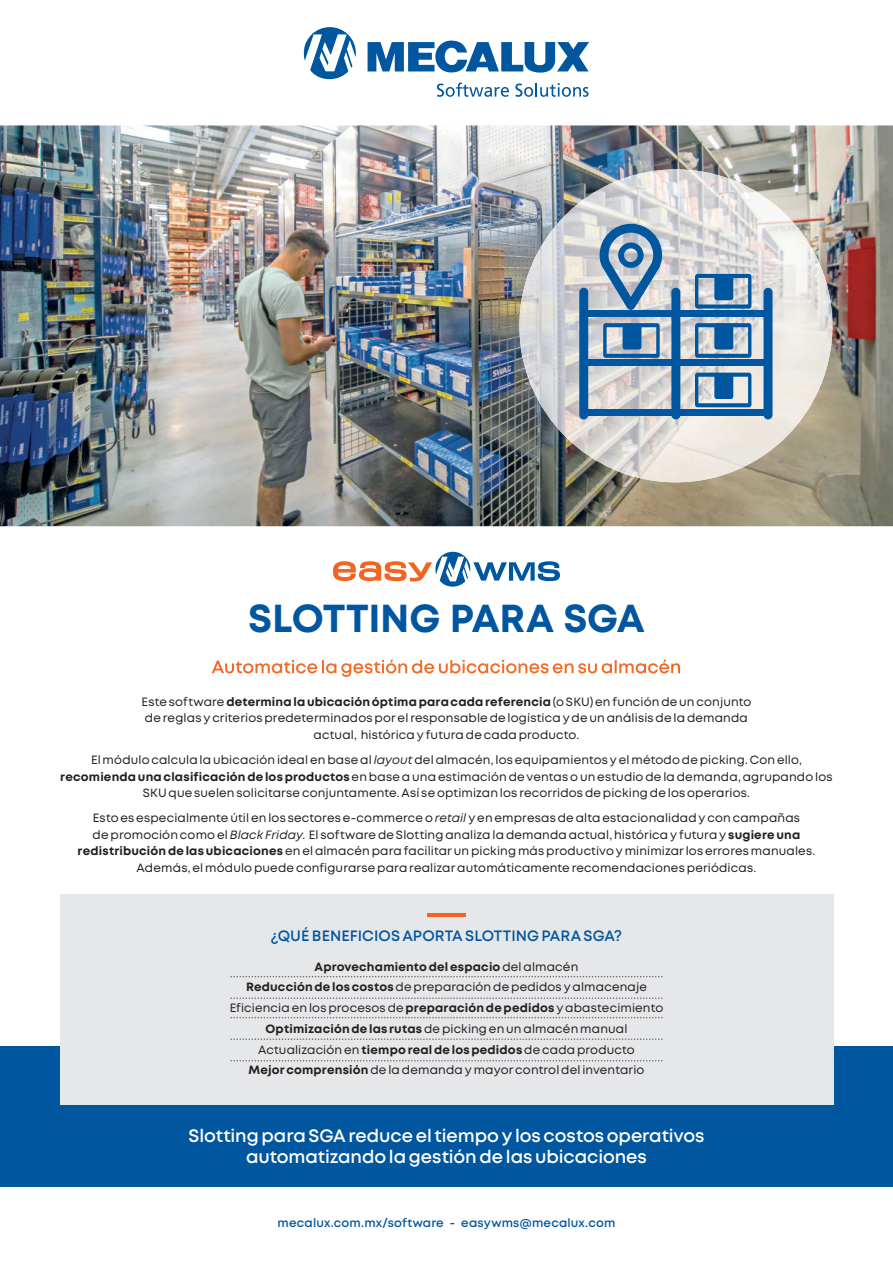
<style>
.page{position:relative;width:893px;height:1263px;background:#fff}
.page>*{position:absolute;margin:0;border:0;box-sizing:border-box;transform-origin:0 0}
.t1{font:700 39px "Mont";letter-spacing:-.01em;color:#01579f}
.t2{font:600 18px/21px "Mont";letter-spacing:-.005em;color:#fff;text-align:center}
.t3{font:600 15px "Mont";letter-spacing:.005em;color:#01579f}
.t4{font:12px/16.5px "Mont";letter-spacing:.01em;color:#231f20;text-align:center}
.t5{font:600 12px "Mont";letter-spacing:.015em;color:#01579f}
.s1{font-weight:700}
.s2{font-style:italic}
</style>
<div class="page">
<img style="left:212px;top:660px;width:468px;height:17px">
<img style="left:0;top:125px;width:893px;height:401px">
<img style="left:519px;top:169px;width:209px;height:313px">
<img style="left:728px;top:178px;width:104px;height:295px">
<div style="left:579px;top:288px;width:9px;height:131px;background:#01579f;border-radius:4px"></div>
<div style="left:763px;top:288px;width:9px;height:131px;background:#01579f;border-radius:4px"></div>
<div style="left:671px;top:288px;width:9px;height:131px;background:#01579f;border-radius:4px"></div>
<div style="left:585px;top:409px;width:182px;height:6px;background:#01579f"></div>
<div style="left:585px;top:360px;width:182px;height:6px;background:#01579f"></div>
<div style="left:585px;top:311px;width:182px;height:6px;background:#01579f"></div>
<svg style="left:603px;top:323px;width:57px;height:35px;background:#6792b7"></svg>
<svg style="left:695px;top:323px;width:56px;height:35px;background:#6793b8"></svg>
<svg style="left:695px;top:274px;width:56px;height:35px;background:#6592b7"></svg>
<svg style="left:695px;top:373px;width:56px;height:34px;background:#6e99bd"></svg>
<svg style="left:600px;top:224px;width:62px;height:86px;background:#81a2be"></svg>
<div style="left:0;top:1046px;width:893px;height:140px;background:#01579f"></div>
<div style="left:60px;top:894px;width:773px;height:210px;background:#e6e7e9"></div>
<svg style="left:230px;top:976px;width:432px;height:1px"></svg>
<svg style="left:230px;top:997px;width:432px;height:2px"></svg>
<svg style="left:230px;top:1017px;width:432px;height:1px"></svg>
<svg style="left:230px;top:1038px;width:432px;height:2px"></svg>
<svg style="left:230px;top:1060px;width:432px;height:1px"></svg>
<hr style="left:427px;top:913px;width:39px;height:3px;background:#f36421">
<svg style="left:437px;top:83px;width:72px;height:14px"></svg>
<svg style="left:515px;top:83px;width:74px;height:14px"></svg>
<svg style="left:303px;top:27px;width:53px;height:52px"></svg>
<svg style="left:368px;top:41px;width:221px;height:32px"></svg>
<svg style="left:333px;top:552px;width:227px;height:35px"></svg>
<h1 class="t1" style="left:248px;top:593px;width:398px">SLOTTING PARA SGA</h1>
<p class="t4" style="left:142px;top:694px;width:611px">Este software <span class="s1">determina la ubicación óptima para cada referencia</span> (o SKU) en función de un conjunto de reglas y criterios predeterminados por el responsable de logística y de un análisis de la demanda actual, histórica y futura de cada producto.</p>
<p class="t4" style="left:60px;top:752px;width:774px">El módulo calcula la ubicación ideal en base al <span class="s2">layout</span>del almacén, los equipamientos y el método de picking. Con ello, <span class="s1">recomienda una clasificación de los productos</span> en base a una estimación de ventas o un estudio de la demanda, agrupando los<br>SKU que suelen solicitarse conjuntamente. Así se optimizan los recorridos de picking de los operarios.</p>
<p class="t4" style="left:78px;top:810px;width:739px">Esto es especialmente útil en los sectores e-commerce o <span class="s2">retail</span> y en empresas de alta estacionalidad y con campañas<br>de promoción como el <span class="s2">Black Friday</span>. El software de Slotting analiza la demanda actual, histórica y futura y <span class="s1">sugiere una redistribución de las ubicaciones</span> en el almacén para facilitar un picking más productivo y minimizar los errores manuales.<br>Además, el módulo puede configurarse para realizar automáticamente recomendaciones periódicas.</p>
<p class="t3" style="left:271px;top:926px;width:353px">¿QUÉ BENEFICIOS APORTA SLOTTING PARA SGA?</p>
<p class="t4" style="left:230px;top:956px;width:435px;line-height:20.7px"><span class="s1">Aprovechamiento del espacio</span> del almacén<br><span class="s1">Reducción de los costos</span> de preparación de pedidos y almacenaje Eficiencia en los procesos de <span class="s1">preparación de pedidos</span> y abastecimiento <span class="s1">Optimización de las rutas</span> de picking en un almacén manual Actualización en <span class="s1">tiempo real de los pedidos</span> de cada producto<br><span class="s1">Mejor comprensión</span> de la demanda y mayor control del inventario</p>
<h2 class="t2" style="left:188px;top:1125px;width:518px">Slotting para SGA reduce el tiempo y los costos operativos automatizando la gestión de las ubicaciones</h2>
<p class="t5" style="left:278px;top:1215px;width:339px">mecalux.com.mx/software - easywms@mecalux.com</p>
</div>
